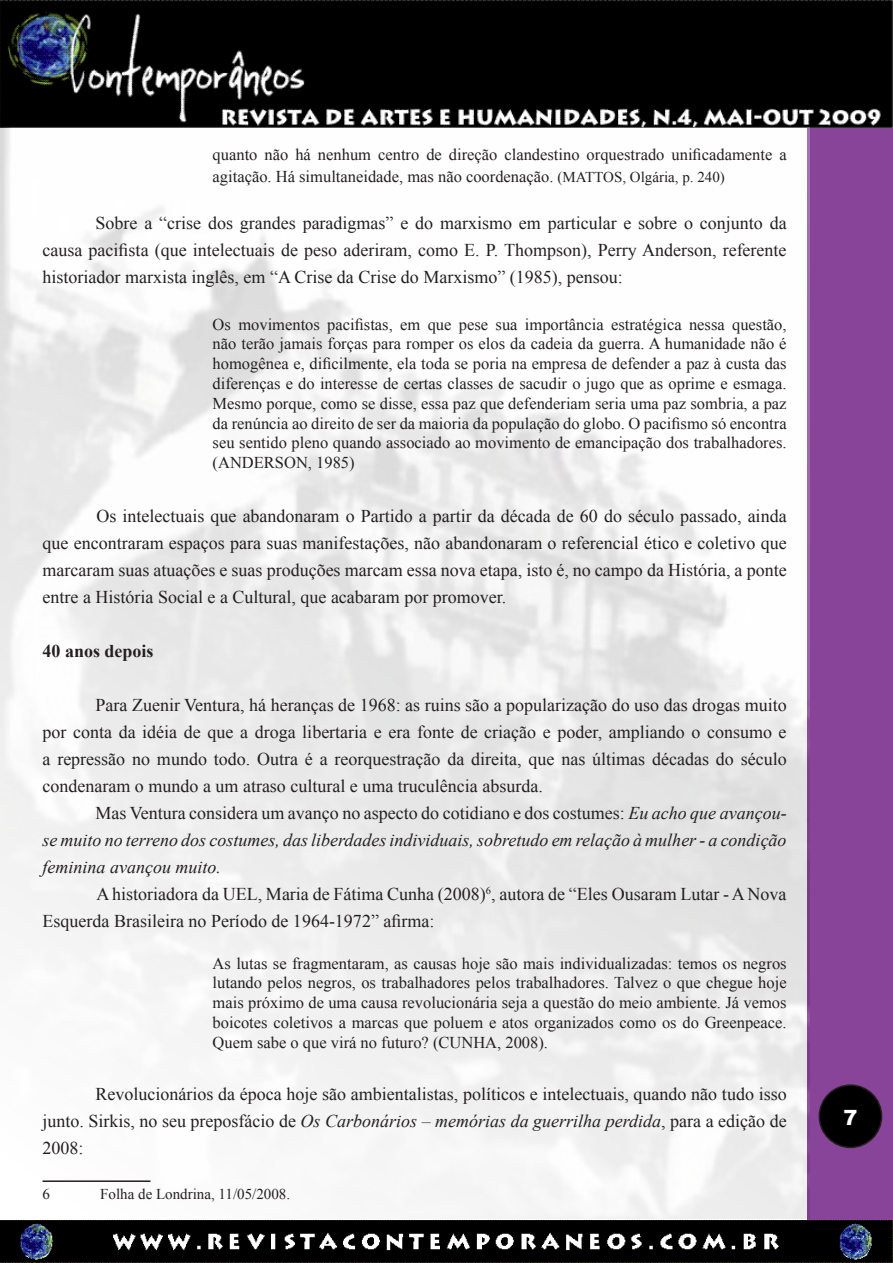
<style>
.page{position:relative;width:893px;height:1263px;background:#fff}
.page>*{position:absolute;margin:0;border:0;box-sizing:border-box;transform-origin:0 0}
.t1{font:900 21px "Arial";color:#fff}
.t2{font:18px/27px "Times New Roman";color:#231f20;text-align:justify}
.t3{font:italic 18px/27px "Times New Roman";color:#231f20;text-align:justify}
.t4{font:700 18px "Times New Roman";color:#231f20}
.t5{font:16.5px/19.8px "Times New Roman";color:#231f20;text-align:justify}
.t6{font:15px "Times New Roman";color:#231f20}
.s1{font-size:15px}
.s2{font-style:normal}
.s3{font-style:italic}
</style>
<div class="page">
<div style="left:808px;top:116px;width:85px;height:1111px;background:#849"></div>
<img style="left:0;top:1220px;width:893px;height:43px">
<div style="left:819px;top:1085px;width:63px;height:62px;background:#000;border-radius:50%"></div>
<div style="left:819px;top:1084px;width:63px;height:64px;border:2px solid #231f20;border-radius:50%"></div>
<img style="left:0;top:0;width:893px;height:128px">
<img style="left:0;top:128px;width:810px;height:1091px">
<hr style="left:43px;top:1180px;width:108px;height:2px;background:#231f20">
<p class="t5" style="left:213px;top:144px;width:575px;line-height:21.6px">quanto não há nenhum centro de direção clandestino orquestrado unificadamente a agitação. Há simultaneidade, mas não coordenação. <span class="s1">(MATTOS, Olgária, p. 240)</span></p>
<p class="t2" style="left:43px;top:209px;width:746px;text-indent:53px">Sobre a “crise dos grandes paradigmas” e do marxismo em particular e sobre o conjunto da causa pacifista (que intelectuais de peso aderiram, como E. P. Thompson), Perry Anderson, referente historiador marxista inglês, em “A Crise da Crise do Marxismo” (1985), pensou:</p>
<p class="t5" style="left:213px;top:314px;width:576px">Os movimentos pacifistas, em que pese sua importância estratégica nessa questão, não terão jamais forças para romper os elos da cadeia da guerra. A humanidade não é homogênea e, dificilmente, ela toda se poria na empresa de defender a paz à custa das diferenças e do interesse de certas classes de sacudir o jugo que as oprime e esmaga.<br>Mesmo porque, como se disse, essa paz que defenderiam seria uma paz sombria, a paz da renúncia ao direito de ser da maioria da população do globo. O pacifismo só encontra seu sentido pleno quando associado ao movimento de emancipação dos trabalhadores. (ANDERSON, 1985)</p>
<p class="t2" style="left:43px;top:502px;width:746px;text-indent:54px">Os intelectuais que abandonaram o Partido a partir da década de 60 do século passado, ainda que encontraram espaços para suas manifestações, não abandonaram o referencial ético e coletivo que marcaram suas atuações e suas produções marcam essa nova etapa, isto é, no campo da História, a ponte entre a História Social e a Cultural, que acabaram por promover.</p>
<p class="t4" style="left:43px;top:639px;width:113px">40 anos depois</p>
<p class="t2" style="left:43px;top:691px;width:746px;text-indent:53px">Para Zuenir Ventura, há heranças de 1968: as ruins são a popularização do uso das drogas muito por conta da idéia de que a droga libertaria e era fonte de criação e poder, ampliando o consumo e a repressão no mundo todo. Outra é a reorquestração da direita, que nas últimas décadas do século condenaram o mundo a um atraso cultural e uma truculência absurda.</p>
<p class="t3" style="left:43px;top:799px;width:746px;text-indent:53px"><span class="s2">Mas Ventura considera um avanço no aspecto do cotidiano e dos costumes:</span> Eu acho que avançou&shy;se muito no terreno dos costumes, das liberdades individuais, sobretudo em relação à mulher - a condição feminina avançou muito.</p>
<p class="t2" style="left:43px;top:880px;width:746px;text-indent:54px">A historiadora da UEL, Maria de Fátima Cunha (2008)<sup>6</sup>, autora de “Eles Ousaram Lutar - A Nova<br>Esquerda Brasileira no Período de 1964-1972” afirma:</p>
<p class="t5" style="left:213px;top:953px;width:576px">As lutas se fragmentaram, as causas hoje são mais individualizadas: temos os negros lutando pelos negros, os trabalhadores pelos trabalhadores. Talvez o que chegue hoje mais próximo de uma causa revolucionária seja a questão do meio ambiente. Já vemos boicotes coletivos a marcas que poluem e atos organizados como os do Greenpeace.<br>Quem sabe o que virá no futuro? (CUNHA, 2008).</p>
<p class="t2" style="left:43px;top:1080px;width:746px;text-indent:53px">Revolucionários da época hoje são ambientalistas, políticos e intelectuais, quando não tudo isso junto. Sirkis, no seu preposfácio de <span class="s3">Os Carbonários – memórias da guerrilha perdida</span>, para a edição de 2008:</p>
<p class="t6" style="left:43px;top:1184px;width:9px">6</p>
<p class="t6" style="left:100px;top:1184px;width:191px">Folha de Londrina, 11/05/2008.</p>
<p class="t1" style="left:843px;top:1102px;width:16px">7</p>
</div>
